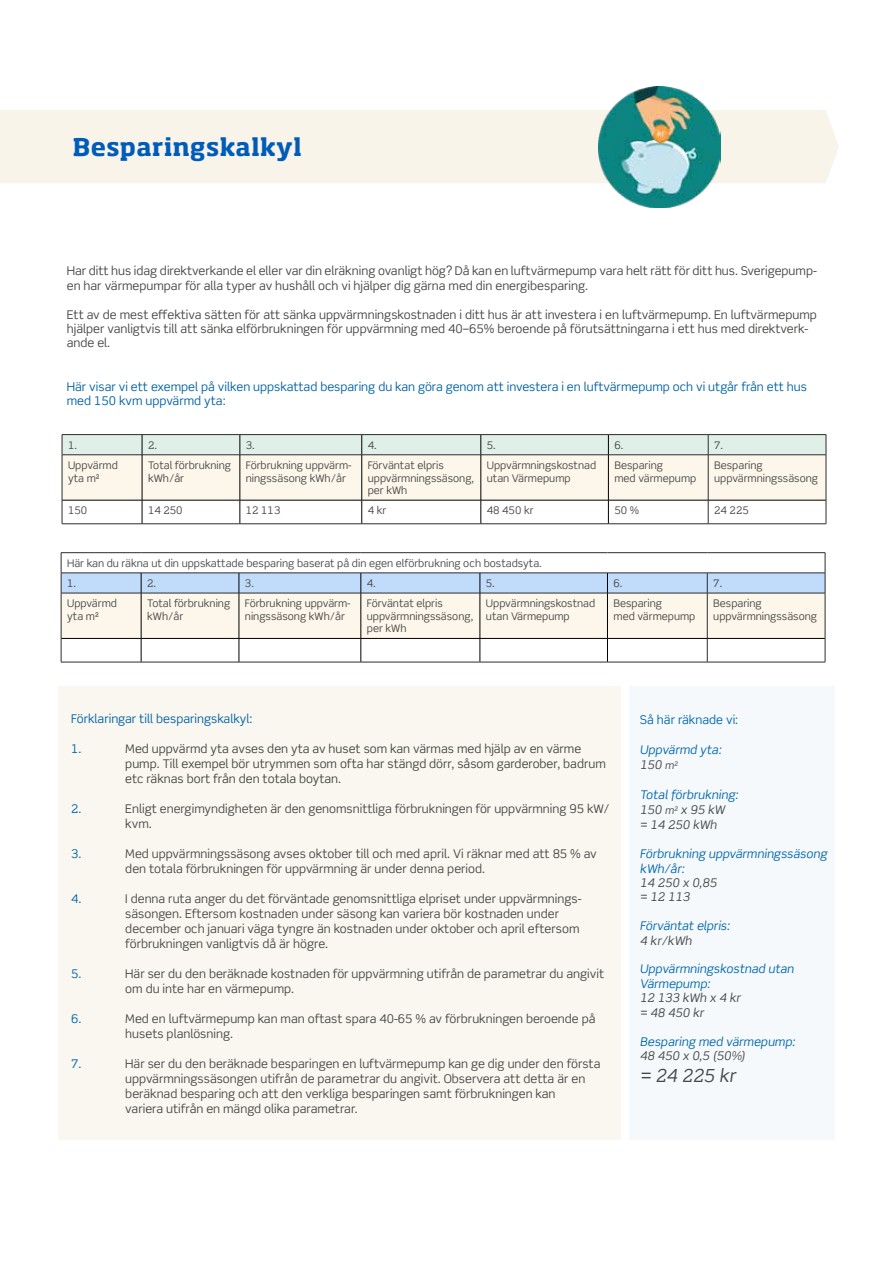
<style>
.page{position:relative;width:893px;height:1263px;background:#fff}
.page>*{position:absolute;margin:0;border:0;box-sizing:border-box;transform-origin:0 0}
.t1{font:700 24px "Soho Pro";letter-spacing:.015em;color:#005cb9}
.t2{font:italic 18px "Scene Std";color:#474947}
.t3{font:12px/15px "Scene Std";color:#474947}
.t4{font:12px/14.4px "Scene Std";color:#454742}
.t5{font:12px/14.4px "Scene Std";color:#0062a5}
.t6{font:italic 12px/15px "Scene Std";color:#0067ae}
.t7{font:italic 12px/14.4px "Scene Std";color:#474947}
.t8{font:12px "Scene Std";color:#0067ae}
.t9{font:10.5px/12.6px "Scene Std";color:#474947}
.s1{color:#474947}
.s2{font-size:10.5px;color:#474947}
</style>
<div class="page">
<hr style="left:62px;top:434px;width:80px;height:1px;background:#2d2d2d">
<hr style="left:142px;top:434px;width:98px;height:1px;background:#2d2d2d">
<hr style="left:240px;top:434px;width:122px;height:1px;background:#2d2d2d">
<hr style="left:362px;top:434px;width:119px;height:1px;background:#2d2d2d">
<hr style="left:481px;top:434px;width:127px;height:1px;background:#2d2d2d">
<hr style="left:608px;top:434px;width:100px;height:1px;background:#2d2d2d">
<hr style="left:708px;top:434px;width:118px;height:1px;background:#2d2d2d">
<svg style="left:62px;top:435px;width:765px;height:89px"></svg>
<hr style="left:62px;top:523px;width:80px;height:1px;background:#2d2d2d">
<hr style="left:142px;top:523px;width:98px;height:1px;background:#2d2d2d">
<hr style="left:240px;top:523px;width:122px;height:1px;background:#2d2d2d">
<hr style="left:362px;top:523px;width:119px;height:1px;background:#2d2d2d">
<hr style="left:481px;top:523px;width:127px;height:1px;background:#2d2d2d">
<hr style="left:608px;top:523px;width:100px;height:1px;background:#2d2d2d">
<hr style="left:708px;top:523px;width:118px;height:1px;background:#2d2d2d">
<div style="left:0;top:110px;width:839px;height:73px;background:#f8f4ea"></div>
<div style="left:58px;top:686px;width:563px;height:454px;background:#f8f4ea"></div>
<div style="left:629px;top:686px;width:206px;height:454px;background:#f6f9fc"></div>
<hr style="left:61px;top:552px;width:80px;height:1px;background:#2d2d2d">
<hr style="left:141px;top:552px;width:98px;height:1px;background:#2d2d2d">
<hr style="left:239px;top:552px;width:122px;height:1px;background:#2d2d2d">
<hr style="left:361px;top:552px;width:119px;height:1px;background:#2d2d2d">
<hr style="left:480px;top:552px;width:127px;height:1px;background:#2d2d2d">
<hr style="left:607px;top:552px;width:100px;height:1px;background:#2d2d2d">
<hr style="left:707px;top:552px;width:118px;height:1px;background:#2d2d2d">
<svg style="left:61px;top:553px;width:765px;height:109px"></svg>
<hr style="left:61px;top:662px;width:80px;height:1px;background:#2d2d2d">
<hr style="left:141px;top:662px;width:98px;height:1px;background:#2d2d2d">
<hr style="left:239px;top:662px;width:122px;height:1px;background:#2d2d2d">
<hr style="left:361px;top:662px;width:119px;height:1px;background:#2d2d2d">
<hr style="left:480px;top:662px;width:127px;height:1px;background:#2d2d2d">
<hr style="left:607px;top:662px;width:100px;height:1px;background:#2d2d2d">
<hr style="left:707px;top:662px;width:118px;height:1px;background:#2d2d2d">
<img style="left:598px;top:86px;width:122px;height:122px">
<h1 class="t1" style="left:73px;top:130px;width:230px">Besparingskalkyl</h1>
<p class="t4" style="left:67px;top:264px;width:752px">Har ditt hus idag direktverkande el eller var din elräkning ovanligt hög? Då kan en luftvärmepump vara helt rätt för ditt hus. Sverigepump&shy;en har värmepumpar för alla typer av hushåll och vi hjälper dig gärna med din energibesparing.</p>
<p class="t4" style="left:67px;top:307px;width:752px">Ett av de mest effektiva sätten för att sänka uppvärmningskostnaden i ditt hus är att investera i en luftvärmepump. En luftvärmepump hjälper vanligtvis till att sänka elförbrukningen för uppvärmning med 40–65% beroende på förutsättningarna i ett hus med direktverk&shy;ande el.</p>
<p class="t5" style="left:67px;top:379px;width:742px">Här visar vi ett exempel på vilken uppskattad besparing du kan göra genom att investera i en luftvärmepump och vi utgår från ett hus med 150 kvm uppvärmd yta:</p>
<p class="t9" style="left:68px;top:439px;width:10px">1.</p>
<p class="t9" style="left:148px;top:439px;width:10px">2.</p>
<p class="t9" style="left:246px;top:439px;width:10px">3.</p>
<p class="t9" style="left:368px;top:439px;width:10px">4.</p>
<p class="t9" style="left:487px;top:439px;width:10px">5.</p>
<p class="t9" style="left:614px;top:439px;width:10px">6.</p>
<p class="t9" style="left:714px;top:439px;width:10px">7.</p>
<p class="t9" style="left:68px;top:459px;width:51px">Uppvärmd yta m²</p>
<p class="t9" style="left:148px;top:459px;width:85px">Total förbrukning kWh/år</p>
<p class="t9" style="left:246px;top:459px;width:107px">Förbrukning uppvärm&shy;ningssäsong kWh/år</p>
<p class="t9" style="left:368px;top:459px;width:108px">Förväntat elpris uppvärmningssäsong, per kWh</p>
<p class="t9" style="left:487px;top:459px;width:111px">Uppvärmningskostnad utan Värmepump</p>
<p class="t9" style="left:614px;top:459px;width:83px">Besparing<br>med värmepump</p>
<p class="t9" style="left:714px;top:459px;width:105px">Besparing uppvärmningssäsong</p>
<p class="t9" style="left:68px;top:504px;width:21px">150</p>
<p class="t9" style="left:148px;top:504px;width:36px">14 250</p>
<p class="t9" style="left:246px;top:504px;width:36px">12 113</p>
<p class="t9" style="left:368px;top:504px;width:20px">4 kr</p>
<p class="t9" style="left:487px;top:504px;width:48px">48 450 kr</p>
<p class="t9" style="left:614px;top:504px;width:26px">50 %</p>
<p class="t9" style="left:714px;top:504px;width:36px">24 225</p>
<p class="t9" style="left:67px;top:553px;width:476px;line-height:20.2px">Här kan du räkna ut din uppskattade besparing baserat på din egen elförbrukning och bostadsyta.<br>1.</p>
<p class="t9" style="left:147px;top:577px;width:10px">2.</p>
<p class="t9" style="left:245px;top:577px;width:10px">3.</p>
<p class="t9" style="left:367px;top:577px;width:10px">4.</p>
<p class="t9" style="left:486px;top:577px;width:10px">5.</p>
<p class="t9" style="left:613px;top:577px;width:10px">6.</p>
<p class="t9" style="left:713px;top:577px;width:10px">7.</p>
<p class="t9" style="left:67px;top:597px;width:51px">Uppvärmd yta m²</p>
<p class="t9" style="left:147px;top:597px;width:85px">Total förbrukning kWh/år</p>
<p class="t9" style="left:245px;top:597px;width:107px">Förbrukning uppvärm&shy;ningssäsong kWh/år</p>
<p class="t9" style="left:367px;top:597px;width:108px">Förväntat elpris uppvärmningssäsong, per kWh</p>
<p class="t9" style="left:486px;top:597px;width:111px">Uppvärmningskostnad utan Värmepump</p>
<p class="t9" style="left:613px;top:597px;width:83px">Besparing<br>med värmepump</p>
<p class="t9" style="left:713px;top:597px;width:105px">Besparing uppvärmningssäsong</p>
<p class="t5" style="left:71px;top:712px;width:183px">Förklaringar till besparingskalkyl:</p>
<p class="t8" style="left:71px;top:741px;width:12px">1.</p>
<p class="t4" style="left:125px;top:741px;width:482px;line-height:15px">Med uppvärmd yta avses den yta av huset som kan värmas med hjälp av en värme pump. Till exempel bör utrymmen som ofta har stängd dörr, såsom garderober, badrum etc räknas bort från den totala boytan.</p>
<p class="t8" style="left:71px;top:801px;width:12px">2.</p>
<p class="t3" style="left:125px;top:801px;width:486px">Enligt energimyndigheten är den genomsnittliga förbrukningen för uppvärmning 95 kW/ kvm.</p>
<p class="t8" style="left:71px;top:846px;width:12px">3.</p>
<p class="t3" style="left:125px;top:846px;width:473px">Med uppvärmningssäsong avses oktober till och med april. Vi räknar med att 85 % av den totala förbrukningen för uppvärmning är under denna period.</p>
<p class="t8" style="left:71px;top:891px;width:12px">4.</p>
<p class="t3" style="left:125px;top:891px;width:458px">I denna ruta anger du det förväntade genomsnittliga elpriset under uppvärmnings&shy;säsongen. Eftersom kostnaden under säsong kan variera bör kostnaden under december och januari väga tyngre än kostnaden under oktober och april eftersom förbrukningen vanligtvis då är högre.</p>
<p class="t8" style="left:71px;top:966px;width:12px">5.</p>
<p class="t3" style="left:125px;top:966px;width:480px">Här ser du den beräknade kostnaden för uppvärmning utifrån de parametrar du angivit om du inte har en värmepump.</p>
<p class="t8" style="left:71px;top:1011px;width:12px">6.</p>
<p class="t3" style="left:125px;top:1011px;width:472px">Med en luftvärmepump kan man oftast spara 40-65 % av förbrukningen beroende på husets planlösning.</p>
<p class="t8" style="left:71px;top:1056px;width:12px">7.</p>
<p class="t3" style="left:125px;top:1056px;width:477px">Här ser du den beräknade besparingen en luftvärmepump kan ge dig under den första uppvärmningssäsongen utifrån de parametrar du angivit. Observera att detta är en beräknad besparing och att den verkliga besparingen samt förbrukningen kan<br>variera utifrån en mängd olika parametrar.</p>
<p class="t8" style="left:640px;top:712px;width:100px">Så här räknade vi:</p>
<p class="t6" style="left:640px;top:742px;width:83px">Uppvärmd yta:<br><span class="s1">150</span> <span class="s2">m²</span></p>
<p class="t6" style="left:640px;top:787px;width:100px">Total förbrukning:<br><span class="s1">150</span> <span class="s2">m²</span> <span class="s1">x 95 kW<br>= 14 250 kWh</span></p>
<p class="t6" style="left:640px;top:846px;width:189px;line-height:14.4px">Förbrukning uppvärmningssäsong kWh/år:</p>
<p class="t7" style="left:640px;top:875px;width:78px">14 250 x 0,85 = 12 113</p>
<p class="t6" style="left:640px;top:918px;width:91px">Förväntat elpris:</p>
<p class="t7" style="left:640px;top:933px;width:53px">4 kr/kWh</p>
<p class="t6" style="left:640px;top:962px;width:155px;line-height:14.4px">Uppvärmningskostnad utan<br>Värmepump:</p>
<p class="t7" style="left:640px;top:990px;width:102px">12 133 kWh x 4 kr = 48 450 kr</p>
<p class="t6" style="left:640px;top:1034px;width:157px">Besparing med värmepump:</p>
<p class="t7" style="left:640px;top:1049px;width:106px">48 450 x 0,5 (50%)</p>
<h2 class="t2" style="left:640px;top:1064px;width:97px">= 24 225 kr</h2>
</div>
